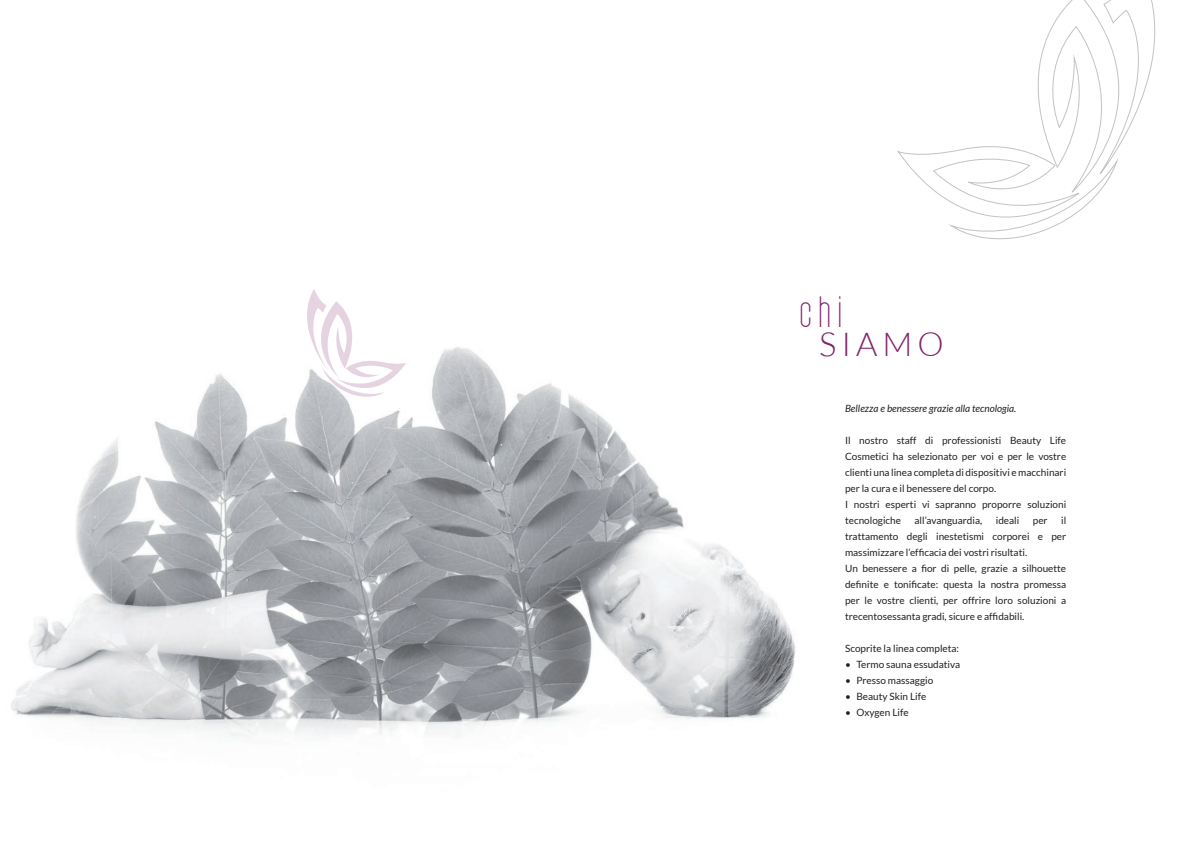
<style>
.page{position:relative;width:1191px;height:842px;background:#fff}
.page>*{position:absolute;margin:0;border:0;box-sizing:border-box;transform-origin:0 0}
.t1{font:300 33px "Lato";letter-spacing:.15em;color:#82236c}
.t2{font:300 33px "Post Scriptum";color:#82236c}
.t3{font:10px/16px "Lato";color:#231f20;text-align:justify}
.t4{font:italic 10px "Lato";color:#231f20}
</style>
<div class="page">
<img style="left:11px;top:347px;width:785px;height:407px">
<svg style="left:292px;top:289px;width:114px;height:119px"></svg>
<svg style="left:897px;top:0;width:259px;height:240px"></svg>
<p class="t2" style="left:799px;top:286px;width:47px">chi</p>
<p class="t1" style="left:819px;top:326px;width:126px">SIAMO</p>
<p class="t4" style="left:845px;top:403px;width:173px">Bellezza e benessere grazie alla tecnologia.</p>
<p class="t3" style="left:845px;top:432px;width:223px">Il nostro staff di professionisti Beauty Life Cosmetici ha selezionato per voi e per le vostre clienti una linea completa di dispositivi e macchinari per la cura e il benessere del corpo.</p>
<p class="t3" style="left:845px;top:496px;width:223px">I nostri esperti vi sapranno proporre soluzioni tecnologiche</p>
<p class="t3" style="left:914px;top:512px;width:69px">all’avanguardia,</p>
<p class="t3" style="left:995px;top:512px;width:25px">ideali</p>
<p class="t3" style="left:1032px;top:512px;width:16px">per</p>
<p class="t3" style="left:845px;top:512px;width:223px;text-indent:216px">il trattamento degli inestetismi corporei e per massimizzare l’efficacia dei vostri risultati.</p>
<p class="t3" style="left:845px;top:560px;width:223px">Un benessere a fior di pelle, grazie a silhouette definite e tonificate: questa la nostra promessa per le vostre clienti, per offrire loro soluzioni a trecentosessanta gradi, sicure e affidabili.</p>
<p class="t3" style="left:845px;top:640px;width:116px">Scoprite la linea completa:</p>
<p class="t3" style="left:845px;top:656px;width:117px">• Termo sauna essudativa</p>
<p class="t3" style="left:845px;top:672px;width:90px">• Presso massaggio</p>
<p class="t3" style="left:845px;top:688px;width:83px">• Beauty Skin Life</p>
<p class="t3" style="left:845px;top:704px;width:65px">• Oxygen Life</p>
</div>
